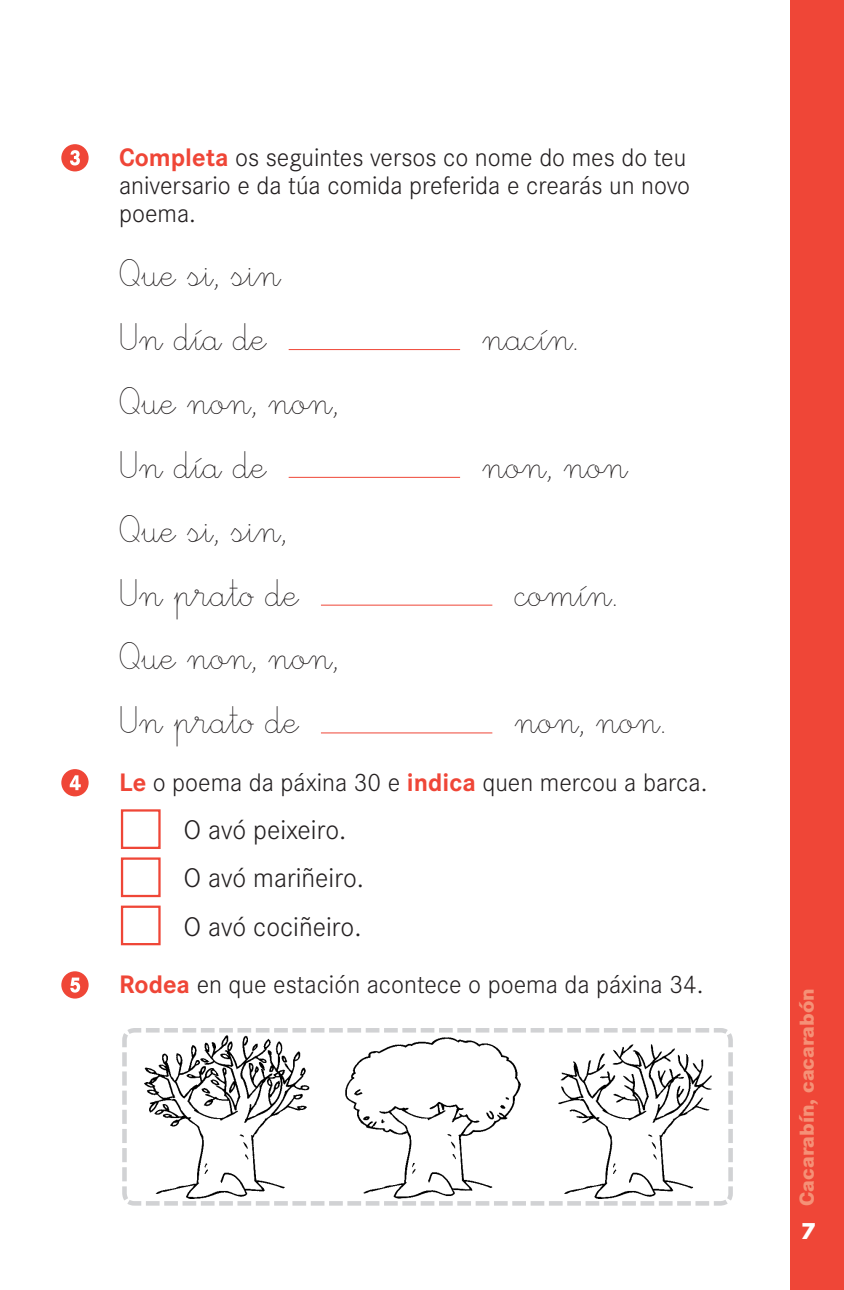
<style>
.page{position:relative;width:844px;height:1290px;background:#fff}
.page>*{position:absolute;margin:0;border:0;box-sizing:border-box;transform-origin:0 0}
.t1{font:40.25px/63.9px "Edescolar Fina";color:#231f20}
.t2{font:300 28px/48.1px "Corporate S";color:#231f20}
.t3{font:300 26.25px/28px "Corporate S";color:#231f20}
.t4{font:800 24.5px "Corporate S";color:#fff}
.t5{font:800 21px "Corporate S";color:#f59177}
.s1{font-weight:700;color:#ef4637}
</style>
<div class="page">
<div style="left:789px;top:0;width:54px;height:1290px;background:#ef4637"></div>
<svg style="left:61px;top:144px;width:28px;height:27px"></svg>
<hr style="left:288px;top:349px;width:172px;height:1px;background:#ef4637">
<hr style="left:288px;top:477px;width:172px;height:1px;background:#ef4637">
<hr style="left:321px;top:605px;width:171px;height:1px;background:#ef4637">
<hr style="left:321px;top:732px;width:171px;height:1px;background:#ef4637">
<svg style="left:61px;top:769px;width:28px;height:27px"></svg>
<div style="left:121px;top:809px;width:39px;height:40px;border:2px solid #ef4637"></div>
<div style="left:121px;top:857px;width:39px;height:40px;border:2px solid #ef4637"></div>
<div style="left:121px;top:905px;width:39px;height:40px;border:2px solid #ef4637"></div>
<svg style="left:61px;top:971px;width:28px;height:27px"></svg>
<svg style="left:122px;top:1028px;width:611px;height:178px"></svg>
<p class="t3" style="left:119px;top:144px;width:572px"><span class="s1">Completa</span> os seguintes versos co nome do mes do teu aniversario e da túa comida preferida e crearás un novo poema.</p>
<h1 class="t1" style="left:119px;top:245px;width:163px">Que si, sin<br>Un día de</h1>
<h1 class="t1" style="left:482px;top:309px;width:97px">nacín.</h1>
<h1 class="t1" style="left:119px;top:373px;width:220px">Que non, non,<br>Un día de</h1>
<h1 class="t1" style="left:119px;top:501px;width:181px">Que si, sin,<br>Un pratø de</h1>
<h1 class="t1" style="left:482px;top:437px;width:147px">non, non</h1>
<h1 class="t1" style="left:514px;top:565px;width:104px">comín.</h1>
<h1 class="t1" style="left:119px;top:629px;width:220px">Que non, non,<br>Un pratø de</h1>
<h1 class="t1" style="left:514px;top:692px;width:153px">non, non.</h1>
<p class="t3" style="left:119px;top:769px;width:589px"><span class="s1">Le</span> o poema da páxina 30 e <span class="s1">indica</span> quen mercou a barca.</p>
<p class="t2" style="left:183px;top:806px;width:182px">O avó peixeiro.<br>O avó mariñeiro.<br>O avó cociñeiro.</p>
<p class="t3" style="left:119px;top:971px;width:585px"><span class="s1">Rodea</span> en que estación acontece o poema da páxina 34.</p>
<p class="t5" style="left:793px;top:1205px;width:219px;rotate:-90deg">Cacarabín, cacarabón</p>
<p class="t4" style="left:800px;top:1216px;width:17px">7</p>
</div>
